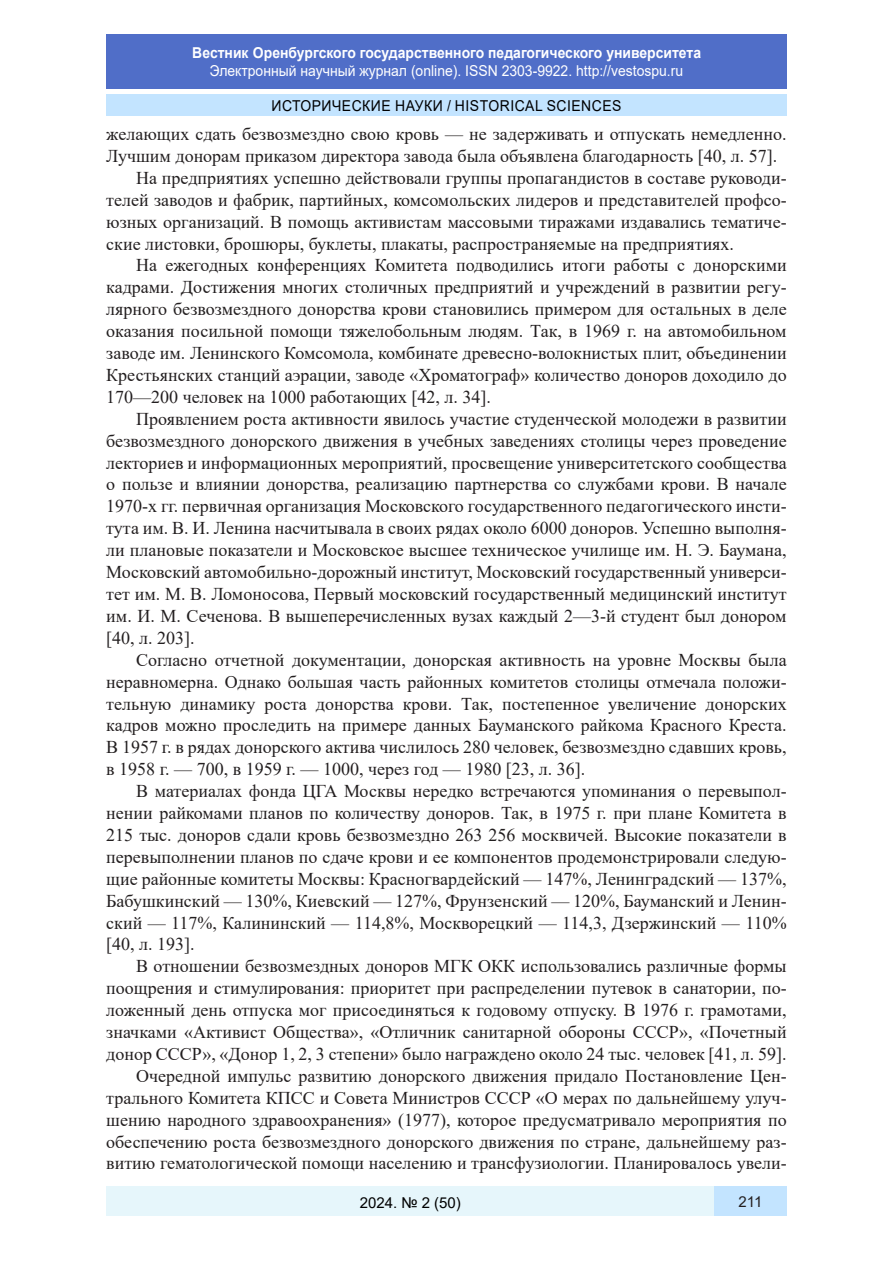
<style>
.page{position:relative;width:893px;height:1263px;background:#fff}
.page>*{position:absolute;margin:0;border:0;box-sizing:border-box;transform-origin:0 0}
.Стиль2{font:18px/21.9px "Times New Roman";color:#231f20;text-align:justify}
.t1{font:15px "Arial";color:#fff;scale:.93 1}
.t2{font:700 15px "Arial";color:#fff;scale:.93 1}
.t3{font:15px "Arial";letter-spacing:.035em;color:#000;scale:.93 1}
.t4{font:15px "Arial";letter-spacing:.035em;color:#000}
.t5{font:15px "Arial";color:#231f20}
</style>
<div class="page">
<div style="left:106px;top:95px;width:681px;height:21px;background:#c3e4ff"></div>
<div style="left:106px;top:34px;width:681px;height:55px;background:#506ec8"></div>
<div style="left:106px;top:1186px;width:608px;height:30px;background:#e6f6fb"></div>
<div style="left:714px;top:1186px;width:73px;height:30px;background:#c3e4ff"></div>
<p class="t2" style="left:192px;top:42px;width:549px">Вестник Оренбургского государственного педагогического университета</p>
<p class="t1" style="left:210px;top:60px;width:511px">Электронный научный журнал (online). ISSN 2303-9922. http://vestospu.ru</p>
<p class="t3" style="left:271px;top:95px;width:378px">ИСТОРИЧЕСКИЕ НАУКИ / HISTORICAL SCIENCES</p>
<p class="Стиль2" style="left:106px;top:122px;width:682px">желающих сдать безвозмездно свою кровь — не задерживать и отпускать немедленно.<br>Лучшим донорам приказом директора завода была объявлена благодарность [40, л. 57].</p>
<p class="Стиль2" style="left:106px;top:166px;width:682px;text-indent:30px">На предприятиях успешно действовали группы пропагандистов в составе руководи&shy;телей заводов и фабрик, партийных, комсомольских лидеров и представителей профсо&shy;юзных организаций. В помощь активистам массовыми тиражами издавались тематиче&shy;ские листовки, брошюры, буклеты, плакаты, распространяемые на предприятиях.</p>
<p class="Стиль2" style="left:106px;top:254px;width:682px;text-indent:30px">На ежегодных конференциях Комитета подводились итоги работы с донорскими кадрами. Достижения многих столичных предприятий и учреждений в развитии регу&shy;лярного безвозмездного донорства крови становились примером для остальных в деле оказания посильной помощи тяжелобольным людям. Так, в 1969 г. на автомобильном заводе им. Ленинского Комсомола, комбинате древесно-волокнистых плит, объединении Крестьянских станций аэрации, заводе «Хроматограф» количество доноров доходило до 170—200 человек на 1000 работающих [42, л. 34].</p>
<p class="Стиль2" style="left:106px;top:407px;width:682px;text-indent:30px">Проявлением роста активности явилось участие студенческой молодежи в развитии безвозмездного донорского движения в учебных заведениях столицы через проведение лекториев и информационных мероприятий, просвещение университетского сообщества о пользе и влиянии донорства, реализацию партнерства со службами крови. В начале 1970-х гг. первичная организация Московского государственного педагогического инсти&shy;тута им. В. И. Ленина насчитывала в своих рядах около 6000 доноров. Успешно выполня&shy;ли плановые показатели и Московское высшее техническое училище им. Н. Э. Баумана, Московский автомобильно-дорожный институт, Московский государственный универси&shy;тет им. М. В. Ломоносова, Первый московский государственный медицинский институт им. И. М. Сеченова. В вышеперечисленных вузах каждый 2—3-й студент был донором [40, л. 203].</p>
<p class="Стиль2" style="left:106px;top:648px;width:682px;text-indent:30px">Согласно отчетной документации, донорская активность на уровне Москвы была неравномерна. Однако большая часть районных комитетов столицы отмечала положи&shy;тельную динамику роста донорства крови. Так, постепенное увеличение донорских кадров можно проследить на примере данных Бауманского райкома Красного Креста.<br>В 1957 г. в рядах донорского актива числилось 280 человек, безвозмездно сдавших кровь, в 1958 г. — 700, в 1959 г. — 1000, через год — 1980 [23, л. 36].</p>
<p class="Стиль2" style="left:106px;top:779px;width:682px;text-indent:30px">В материалах фонда ЦГА Москвы нередко встречаются упоминания о перевыпол&shy;нении райкомами планов по количеству доноров. Так, в 1975 г. при плане Комитета в 215 тыс. доноров сдали кровь безвозмездно 263 256 москвичей. Высокие показатели в перевыполнении планов по сдаче крови и ее компонентов продемонстрировали следую&shy;щие районные комитеты Москвы: Красногвардейский — 147%, Ленинградский — 137%, Бабушкинский — 130%, Киевский — 127%, Фрунзенский — 120%, Бауманский и Ленин&shy;ский — 117%, Калининский — 114,8%, Москворецкий — 114,3, Дзержинский — 110% [40, л. 193].</p>
<p class="Стиль2" style="left:106px;top:955px;width:682px;text-indent:30px">В отношении безвозмездных доноров МГК ОКК использовались различные формы поощрения и стимулирования: приоритет при распределении путевок в санатории, по&shy;ложенный день отпуска мог присоединяться к годовому отпуску. В 1976 г. грамотами, значками «Активист Общества», «Отличник санитарной обороны СССР», «Почетный донор СССР», «Донор 1, 2, 3 степени» было награждено около 24 тыс. человек [41, л. 59].</p>
<p class="Стиль2" style="left:106px;top:1064px;width:682px;text-indent:30px">Очередной импульс развитию донорского движения придало Постановление Цен&shy;трального Комитета КПСС и Совета Министров СССР «О мерах по дальнейшему улуч&shy;шению народного здравоохранения» (1977), которое предусматривало мероприятия по обеспечению роста безвозмездного донорского движения по стране, дальнейшему раз&shy;витию гематологической помощи населению и трансфузиологии. Планировалось увели-</p>
<p class="t4" style="left:360px;top:1192px;width:103px">2024. № 2 (50)</p>
<p class="t5" style="left:739px;top:1191px;width:25px">211</p>
</div>
